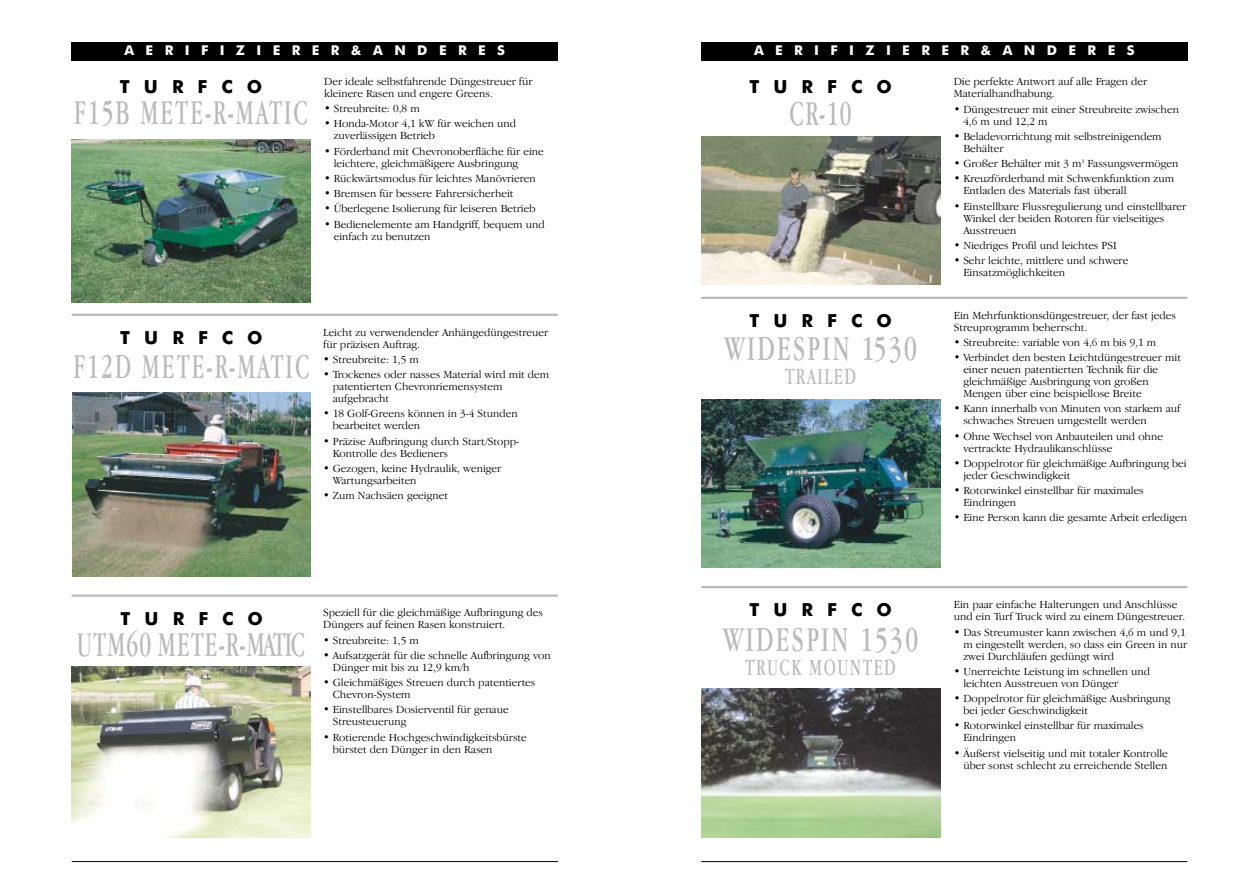
<style>
.page{position:relative;width:1259px;height:893px;background:#fff}
.page>*{position:absolute;margin:0;border:0;box-sizing:border-box;transform-origin:0 0}
.t1{font:36px "Garamond IT Cby BT";letter-spacing:.1em;color:#bababa;scale:.6 1}
.t2{font:36px "Garamond IT Cby BT";letter-spacing:.1em;color:#bababa;scale:.65 1}
.t3{font:36px "Garamond IT Cby BT";letter-spacing:.055em;color:#bababa;scale:.6 1}
.t4{font:24px "Garamond IT Cby BT";letter-spacing:.1em;color:#bababa;scale:.65 1}
.t5{font:700 18px "Futura BT";letter-spacing:.78em;color:#000}
.t6{font:700 13.5px "Futura BT";color:#fff}
.t7{font:300 11.25px/12px "Garamond IT Cby BT";color:#000}
</style>
<div class="page">
<img style="left:72px;top:666px;width:238px;height:171px">
<hr style="left:701px;top:861px;width:486px;height:1px;background:#000">
<div style="left:72px;top:43px;width:486px;height:18px;background:#000"></div>
<hr style="left:72px;top:861px;width:486px;height:1px;background:#000">
<img style="left:701px;top:136px;width:239px;height:148px">
<hr style="left:701px;top:586px;width:486px;height:2px;background:#bababa">
<hr style="left:701px;top:297px;width:486px;height:2px;background:#bababa">
<hr style="left:72px;top:314px;width:486px;height:2px;background:#bababa">
<hr style="left:72px;top:594px;width:486px;height:2px;background:#bababa">
<img style="left:701px;top:688px;width:239px;height:149px">
<img style="left:701px;top:400px;width:239px;height:167px">
<div style="left:701px;top:43px;width:486px;height:18px;background:#000"></div>
<img style="left:72px;top:392px;width:238px;height:184px">
<img style="left:72px;top:140px;width:238px;height:162px">
<p class="t6" style="left:124px;top:46px;width:382px">A E R I F I Z I E R E R &amp; A N D E R E S</p>
<h3 class="t5" style="left:120px;top:80px;width:144px">TURFCO</h3>
<p class="t7" style="left:324px;top:76px;width:210px">Der ideale selbstfahrende Düngestreuer für kleinere Rasen und engere Greens.</p>
<p class="t7" style="left:324px;top:103px;width:97px">• Streubreite: 0,8 m</p>
<p class="t7" style="left:334px;top:119px;width:184px;text-indent:-10px">• Honda-Motor 4,1 kW für weichen und zuverlässigen Betrieb</p>
<p class="t7" style="left:334px;top:146px;width:212px;text-indent:-10px">• Förderband mit Chevronoberfläche für eine leichtere, gleichmäßigere Ausbringung</p>
<p class="t7" style="left:324px;top:173px;width:213px">• Rückwärtsmodus für leichtes Manövrieren</p>
<p class="t7" style="left:324px;top:188px;width:191px">• Bremsen für bessere Fahrersicherheit</p>
<p class="t7" style="left:324px;top:203px;width:213px">• Überlegene Isolierung für leiseren Betrieb</p>
<p class="t7" style="left:334px;top:219px;width:212px;text-indent:-10px">• Bedienelemente am Handgriff, bequem und einfach zu benutzen</p>
<h1 class="t1" style="left:74px;top:99px;width:392px">F15B METE-R-MATIC</h1>
<h3 class="t5" style="left:120px;top:331px;width:144px">TURFCO</h3>
<p class="t7" style="left:323px;top:327px;width:226px">Leicht zu verwendender Anhängedüngestreuer für präzisen Auftrag.</p>
<p class="t7" style="left:323px;top:354px;width:97px">• Streubreite: 1,5 m</p>
<p class="t7" style="left:333px;top:369px;width:218px;text-indent:-10px">• Trockenes oder nasses Material wird mit dem patentierten Chevronriemensystem aufgebracht</p>
<p class="t7" style="left:333px;top:409px;width:186px;text-indent:-10px">• 18 Golf-Greens können in 3-4 Stunden bearbeitet werden</p>
<p class="t7" style="left:333px;top:436px;width:188px;text-indent:-10px">• Präzise Aufbringung durch Start/Stopp-<br>Kontrolle des Bedieners</p>
<p class="t7" style="left:333px;top:463px;width:170px;text-indent:-10px">• Gezogen, keine Hydraulik, weniger<br>Wartungsarbeiten</p>
<p class="t7" style="left:323px;top:490px;width:126px">• Zum Nachsäen geeignet</p>
<h1 class="t1" style="left:73px;top:352px;width:395px">F12D METE-R-MATIC</h1>
<h3 class="t5" style="left:121px;top:612px;width:144px">TURFCO</h3>
<p class="t7" style="left:323px;top:607px;width:221px">Speziell für die gleichmäßige Aufbringung des<br>Düngers auf feinen Rasen konstruiert.</p>
<p class="t7" style="left:323px;top:634px;width:97px">• Streubreite: 1,5 m</p>
<p class="t7" style="left:333px;top:650px;width:219px;text-indent:-10px">• Aufsatzgerät für die schnelle Aufbringung von<br>Dünger mit bis zu 12,9 km/h</p>
<p class="t7" style="left:333px;top:677px;width:204px;text-indent:-10px">• Gleichmäßiges Streuen durch patentiertes<br>Chevron-System</p>
<p class="t7" style="left:333px;top:704px;width:177px;text-indent:-10px">• Einstellbares Dosierventil für genaue<br>Streusteuerung</p>
<p class="t7" style="left:333px;top:731px;width:195px;text-indent:-10px">• Rotierende Hochgeschwindigkeitsbürste bürstet den Dünger in den Rasen</p>
<h1 class="t3" style="left:77px;top:630px;width:382px">UTM60 METE-R-MATIC</h1>
<p class="t6" style="left:754px;top:46px;width:382px">A E R I F I Z I E R E R &amp; A N D E R E S</p>
<h3 class="t5" style="left:749px;top:80px;width:144px">TURFCO</h3>
<p class="t7" style="left:953px;top:77px;width:195px">Die perfekte Antwort auf alle Fragen der<br>Materialhandhabung.</p>
<p class="t7" style="left:963px;top:104px;width:217px;text-indent:-10px">• Düngestreuer mit einer Streubreite zwischen<br>4,6 m und 12,2 m</p>
<p class="t7" style="left:963px;top:131px;width:200px;text-indent:-10px">• Beladevorrichtung mit selbstreinigendem<br>Behälter</p>
<p class="t7" style="left:953px;top:158px;width:226px">• Großer Behälter mit 3 m<sup>3</sup> Fassungsvermögen</p>
<p class="t7" style="left:963px;top:174px;width:212px;text-indent:-10px">• Kreuzförderband mit Schwenkfunktion zum<br>Entladen des Materials fast überall</p>
<p class="t7" style="left:963px;top:201px;width:224px;text-indent:-10px">• Einstellbare Flussregulierung und einstellbarer<br>Winkel der beiden Rotoren für vielseitiges<br>Ausstreuen</p>
<p class="t7" style="left:953px;top:240px;width:164px">• Niedriges Profil und leichtes PSI</p>
<p class="t7" style="left:963px;top:255px;width:166px;text-indent:-10px">• Sehr leichte, mittlere und schwere<br>Einsatzmöglichkeiten</p>
<h1 class="t1" style="left:789px;top:99px;width:105px">CR-10</h1>
<h3 class="t5" style="left:749px;top:314px;width:144px">TURFCO</h3>
<p class="t7" style="left:953px;top:310px;width:224px">Ein Mehrfunktionsdüngestreuer, der fast jedes<br>Streuprogramm beherrscht.</p>
<p class="t7" style="left:953px;top:337px;width:204px">• Streubreite: variable von 4,6 m bis 9,1 m</p>
<p class="t7" style="left:963px;top:352px;width:219px;text-indent:-10px">• Verbindet den besten Leichtdüngestreuer mit einer neuen patentierten Technik für die gleichmäßige Ausbringung von großen Mengen über eine beispiellose Breite</p>
<p class="t7" style="left:963px;top:404px;width:219px;text-indent:-10px">• Kann innerhalb von Minuten von starkem auf schwaches Streuen umgestellt werden</p>
<p class="t7" style="left:963px;top:431px;width:201px;text-indent:-10px">• Ohne Wechsel von Anbauteilen und ohne vertrackte Hydraulikanschlüsse</p>
<p class="t7" style="left:963px;top:458px;width:225px;text-indent:-10px">• Doppelrotor für gleichmäßige Aufbringung bei jeder Geschwindigkeit</p>
<p class="t7" style="left:963px;top:485px;width:182px;text-indent:-10px">• Rotorwinkel einstellbar für maximales<br>Eindringen</p>
<p class="t7" style="left:953px;top:513px;width:235px">• Eine Person kann die gesamte Arbeit erledigen</p>
<h1 class="t2" style="left:724px;top:335px;width:298px">WIDESPIN 1530</h1>
<h2 class="t4" style="left:785px;top:367px;width:111px">TRAILED</h2>
<h3 class="t5" style="left:749px;top:603px;width:144px">TURFCO</h3>
<p class="t7" style="left:953px;top:599px;width:233px">Ein paar einfache Halterungen und Anschlüsse und ein Turf Truck wird zu einem Düngestreuer.</p>
<p class="t7" style="left:963px;top:627px;width:225px;text-indent:-10px">• Das Streumuster kann zwischen 4,6 m und 9,1 m eingestellt werden, so dass ein Green in nur zwei Durchläufen gedüngt wird</p>
<p class="t7" style="left:963px;top:666px;width:188px;text-indent:-10px">• Unerreichte Leistung im schnellen und leichten Ausstreuen von Dünger</p>
<p class="t7" style="left:963px;top:693px;width:208px;text-indent:-10px">• Doppelrotor für gleichmäßige Ausbringung bei jeder Geschwindigkeit</p>
<p class="t7" style="left:963px;top:720px;width:182px;text-indent:-10px">• Rotorwinkel einstellbar für maximales<br>Eindringen</p>
<p class="t7" style="left:953px;top:748px;width:216px;text-align:right">• Äußerst vielseitig und mit totaler Kontrolle über sonst schlecht zu erreichende Stellen</p>
<h1 class="t2" style="left:723px;top:625px;width:301px">WIDESPIN 1530</h1>
<h2 class="t4" style="left:745px;top:657px;width:233px">TRUCK MOUNTED</h2>
</div>
